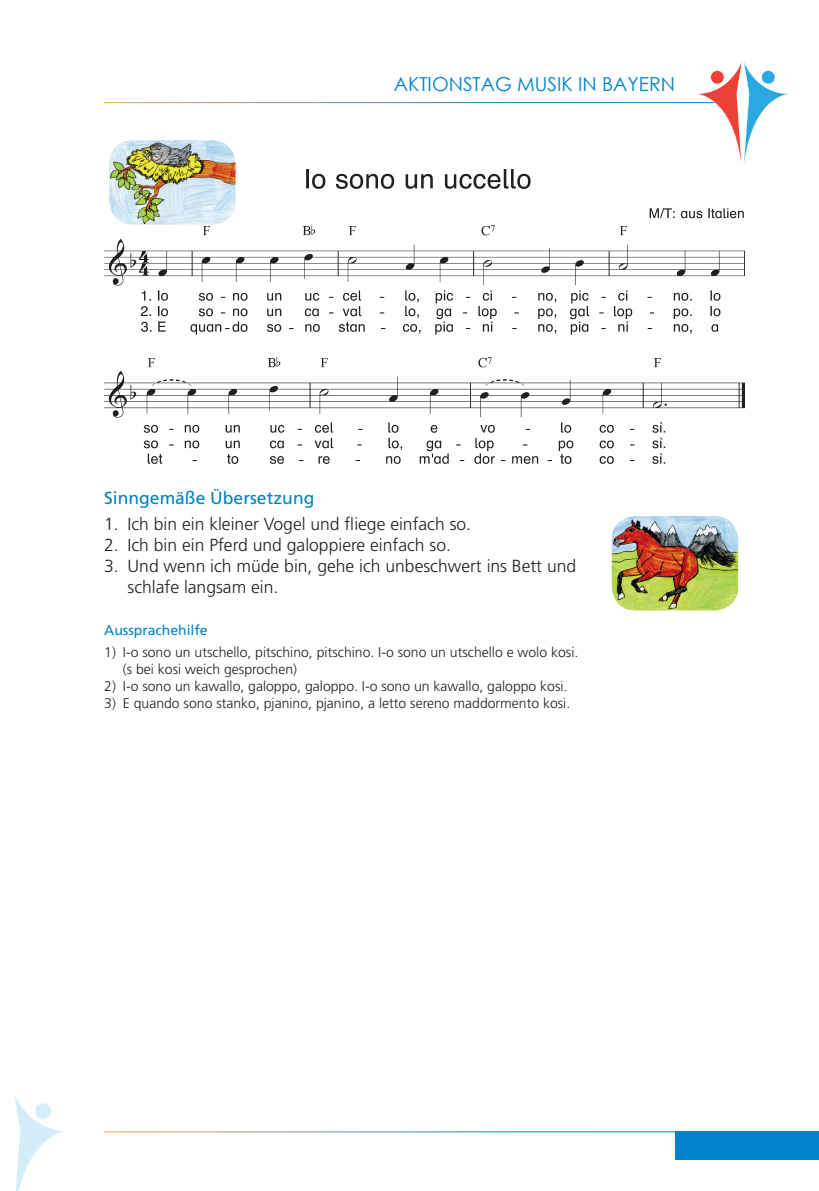
<style>
.page{position:relative;width:819px;height:1191px;background:#fff}
.page>*{position:absolute;margin:0;border:0;box-sizing:border-box;transform-origin:0 0}
.t1{font:19.25px "Century Gothic";color:#0082c9}
.t2{font:300 17.5px/21px "Frutiger LT Std";color:#231f20}
.t3{font:17.5px "Frutiger LT Std";color:#0082c9}
.t4{font:300 14px/16.8px "Frutiger LT Std";color:#231f20}
.t5{font:14px "Frutiger LT Std";color:#0082c9}
</style>
<div class="page">
<div style="left:675px;top:1131px;width:144px;height:29px;background:#0082c9"></div>
<svg style="left:695px;top:61px;width:93px;height:102px"></svg>
<svg style="left:14px;top:1094px;width:50px;height:97px"></svg>
<hr style="left:104px;top:1131px;width:640px;height:1px;background:#fff">
<img style="left:104px;top:170px;width:640px;height:293px">
<img style="left:109px;top:140px;width:126px;height:84px">
<img style="left:611px;top:516px;width:127px;height:94px">
<h1 class="t1" style="left:394px;top:71px;width:283px">AKTIONSTAG MUSIK IN BAYERN</h1>
<p class="t3" style="left:104px;top:488px;width:212px">Sinngemäße Übersetzung</p>
<p class="t2" style="left:104px;top:514px;width:368px">1. Ich bin ein kleiner Vogel und fliege einfach so.</p>
<p class="t2" style="left:104px;top:535px;width:348px">2. Ich bin ein Pferd und galoppiere einfach so.</p>
<p class="t2" style="left:128px;top:556px;width:450px;text-indent:-23px">3. Und wenn ich müde bin, gehe ich unbeschwert ins Bett und schlafe langsam ein.</p>
<p class="t5" style="left:104px;top:622px;width:105px">Aussprachehilfe</p>
<p class="t4" style="left:123px;top:644px;width:457px;text-indent:-19px">1) I-o sono un utschello, pitschino, pitschino. I-o sono un utschello e wolo kosi. (s bei kosi weich gesprochen)</p>
<p class="t4" style="left:104px;top:678px;width:464px">2) I-o sono un kawallo, galoppo, galoppo. I-o sono un kawallo, galoppo kosi.</p>
<p class="t4" style="left:104px;top:694px;width:467px">3) E quando sono stanko, pjanino, pjanino, a letto sereno maddormento kosi.</p>
</div>
